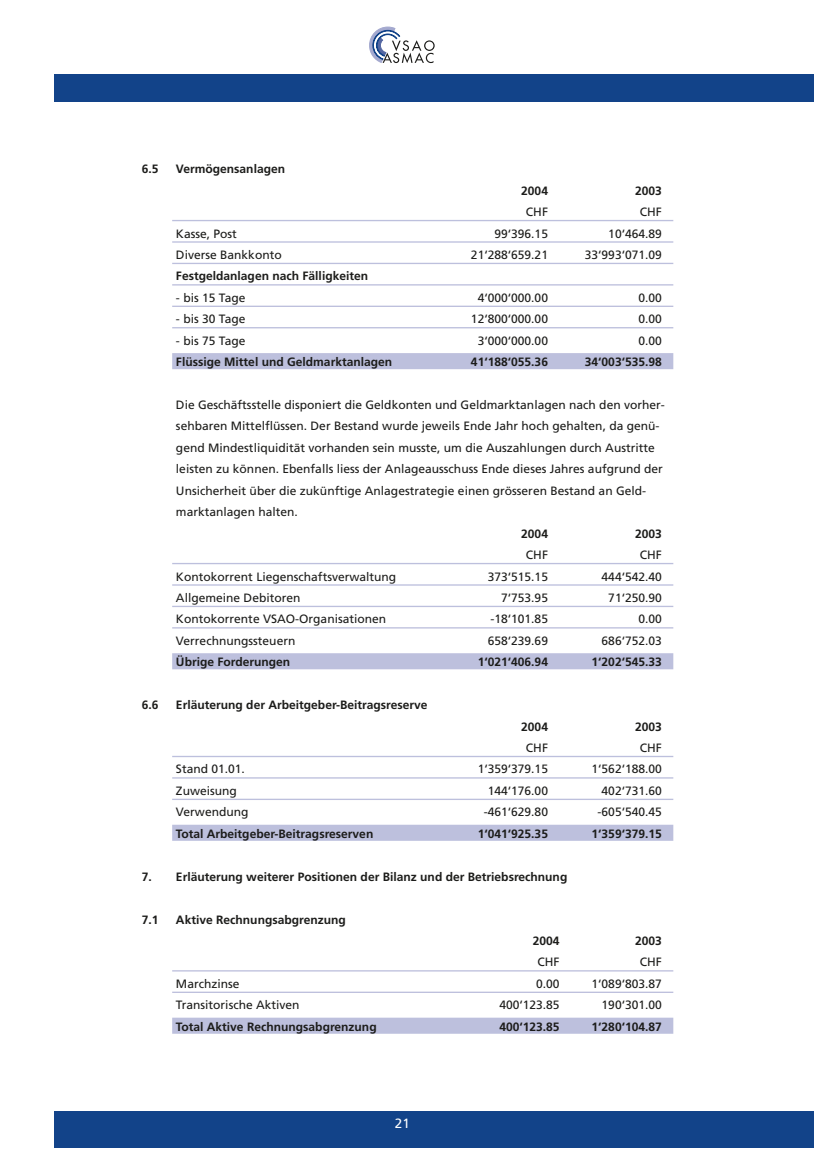
<style>
.page{position:relative;width:814px;height:1149px;background:#fff}
.page>*{position:absolute;margin:0;border:0;box-sizing:border-box;transform-origin:0 0}
.t1{font:13.4px "Frutiger";color:#fff}
.t2{font:12.1px/21.4px "Frutiger";color:#1c1c1a}
.t3{font:700 12.1px "Frutiger";color:#1c1c1a}
</style>
<div class="page">
<svg style="left:369px;top:27px;width:66px;height:36px"></svg>
<div style="left:54px;top:1111px;width:760px;height:36px;background:#124389"></div>
<div style="left:54px;top:74px;width:760px;height:28px;background:#124389"></div>
<hr style="left:172px;top:220px;width:501px;height:1px;background:#bdc0dd">
<hr style="left:172px;top:241px;width:501px;height:2px;background:#bdc0dd">
<hr style="left:172px;top:263px;width:501px;height:1px;background:#bdc0dd">
<hr style="left:172px;top:284px;width:501px;height:1px;background:#bdc0dd">
<hr style="left:172px;top:305px;width:501px;height:2px;background:#bdc0dd">
<hr style="left:172px;top:327px;width:501px;height:1px;background:#bdc0dd">
<div style="left:172px;top:353px;width:501px;height:16px;background:#bdc0dd"></div>
<hr style="left:172px;top:563px;width:501px;height:1px;background:#bdc0dd">
<hr style="left:172px;top:584px;width:501px;height:1px;background:#bdc0dd">
<hr style="left:172px;top:605px;width:501px;height:2px;background:#bdc0dd">
<hr style="left:172px;top:627px;width:501px;height:1px;background:#bdc0dd">
<div style="left:172px;top:653px;width:501px;height:16px;background:#bdc0dd"></div>
<hr style="left:172px;top:755px;width:501px;height:2px;background:#bdc0dd">
<hr style="left:172px;top:777px;width:501px;height:1px;background:#bdc0dd">
<hr style="left:172px;top:798px;width:501px;height:2px;background:#bdc0dd">
<div style="left:172px;top:824px;width:501px;height:16px;background:#bdc0dd"></div>
<hr style="left:172px;top:970px;width:501px;height:1px;background:#bdc0dd">
<hr style="left:172px;top:991px;width:501px;height:1px;background:#bdc0dd">
<div style="left:172px;top:1017px;width:501px;height:16px;background:#bdc0dd"></div>
<p class="t3" style="left:142px;top:164px;width:18px">6.5</p>
<p class="t3" style="left:176px;top:164px;width:111px">Vermögensanlagen</p>
<p class="t3" style="left:521px;top:185px;width:28px">2004</p>
<p class="t3" style="left:635px;top:185px;width:28px">2003</p>
<p class="t2" style="left:526px;top:202px;width:24px">CHF</p>
<p class="t2" style="left:640px;top:202px;width:24px">CHF</p>
<p class="t2" style="left:176px;top:223px;width:62px">Kasse, Post</p>
<p class="t2" style="left:494px;top:223px;width:55px">99‘396.15</p>
<p class="t2" style="left:608px;top:223px;width:55px">10‘464.89</p>
<p class="t2" style="left:176px;top:245px;width:107px">Diverse Bankkonto</p>
<p class="t2" style="left:471px;top:245px;width:79px">21‘288‘659.21</p>
<p class="t2" style="left:585px;top:245px;width:79px">33‘993‘071.09</p>
<p class="t3" style="left:176px;top:271px;width:194px">Festgeldanlagen nach Fälligkeiten</p>
<p class="t2" style="left:176px;top:288px;width:71px">- bis 15 Tage</p>
<p class="t2" style="left:478px;top:288px;width:72px">4‘000‘000.00</p>
<p class="t2" style="left:638px;top:288px;width:25px">0.00</p>
<p class="t2" style="left:176px;top:309px;width:71px">- bis 30 Tage</p>
<p class="t2" style="left:471px;top:309px;width:79px">12‘800‘000.00</p>
<p class="t2" style="left:638px;top:309px;width:25px">0.00</p>
<p class="t2" style="left:176px;top:331px;width:71px">- bis 75 Tage</p>
<p class="t2" style="left:478px;top:331px;width:72px">3‘000‘000.00</p>
<p class="t2" style="left:638px;top:331px;width:25px">0.00</p>
<p class="t3" style="left:176px;top:357px;width:218px">Flüssige Mittel und Geldmarktanlagen</p>
<p class="t3" style="left:471px;top:357px;width:79px">41‘188‘055.36</p>
<p class="t3" style="left:585px;top:357px;width:79px">34‘003‘535.98</p>
<p class="t2" style="left:176px;top:395px;width:490px">Die Geschäftsstelle disponiert die Geldkonten und Geldmarktanlagen nach den vorher&shy;sehbaren Mittelflüssen. Der Bestand wurde jeweils Ende Jahr hoch gehalten, da genü&shy;gend Mindestliquidität vorhanden sein musste, um die Auszahlungen durch Austritte leisten zu können. Ebenfalls liess der Anlageausschuss Ende dieses Jahres aufgrund der Unsicherheit über die zukünftige Anlagestrategie einen grösseren Bestand an Geld&shy;marktanlagen halten.</p>
<p class="t3" style="left:521px;top:528px;width:28px">2004</p>
<p class="t3" style="left:635px;top:528px;width:28px">2003</p>
<p class="t2" style="left:526px;top:545px;width:24px">CHF</p>
<p class="t2" style="left:640px;top:545px;width:24px">CHF</p>
<p class="t2" style="left:176px;top:566px;width:222px">Kontokorrent Liegenschaftsverwaltung</p>
<p class="t2" style="left:488px;top:566px;width:62px">373‘515.15</p>
<p class="t2" style="left:601px;top:566px;width:62px">444‘542.40</p>
<p class="t2" style="left:176px;top:588px;width:126px">Allgemeine Debitoren</p>
<p class="t2" style="left:501px;top:588px;width:48px">7‘753.95</p>
<p class="t2" style="left:608px;top:588px;width:55px">71‘250.90</p>
<p class="t2" style="left:176px;top:609px;width:212px">Kontokorrente VSAO-Organisationen</p>
<p class="t2" style="left:490px;top:609px;width:59px">-18‘101.85</p>
<p class="t2" style="left:638px;top:609px;width:25px">0.00</p>
<p class="t2" style="left:176px;top:630px;width:121px">Verrechnungssteuern</p>
<p class="t2" style="left:488px;top:630px;width:62px">658‘239.69</p>
<p class="t2" style="left:601px;top:630px;width:62px">686‘752.03</p>
<p class="t3" style="left:176px;top:657px;width:116px">Übrige Forderungen</p>
<p class="t3" style="left:478px;top:657px;width:72px">1‘021‘406.94</p>
<p class="t3" style="left:591px;top:657px;width:72px">1‘202‘545.33</p>
<p class="t3" style="left:142px;top:700px;width:18px">6.6</p>
<p class="t3" style="left:176px;top:700px;width:253px">Erläuterung der Arbeitgeber-Beitragsreserve</p>
<p class="t3" style="left:521px;top:721px;width:28px">2004</p>
<p class="t3" style="left:635px;top:721px;width:28px">2003</p>
<p class="t2" style="left:526px;top:738px;width:24px">CHF</p>
<p class="t2" style="left:640px;top:738px;width:24px">CHF</p>
<p class="t2" style="left:176px;top:759px;width:70px">Stand 01.01.</p>
<p class="t2" style="left:478px;top:759px;width:72px">1‘359‘379.15</p>
<p class="t2" style="left:591px;top:759px;width:72px">1‘562‘188.00</p>
<p class="t2" style="left:176px;top:780px;width:62px">Zuweisung</p>
<p class="t2" style="left:488px;top:780px;width:62px">144‘176.00</p>
<p class="t2" style="left:601px;top:780px;width:62px">402‘731.60</p>
<p class="t2" style="left:176px;top:802px;width:74px">Verwendung</p>
<p class="t2" style="left:484px;top:802px;width:66px">-461‘629.80</p>
<p class="t2" style="left:597px;top:802px;width:66px">-605‘540.45</p>
<p class="t3" style="left:176px;top:828px;width:199px">Total Arbeitgeber-Beitragsreserven</p>
<p class="t3" style="left:478px;top:828px;width:72px">1‘041‘925.35</p>
<p class="t3" style="left:591px;top:828px;width:72px">1‘359‘379.15</p>
<p class="t3" style="left:142px;top:871px;width:427px">7. Erläuterung weiterer Positionen der Bilanz und der Betriebsrechnung</p>
<p class="t3" style="left:142px;top:914px;width:18px">7.1</p>
<p class="t3" style="left:176px;top:914px;width:171px">Aktive Rechnungsabgrenzung</p>
<p class="t3" style="left:533px;top:935px;width:28px">2004</p>
<p class="t3" style="left:635px;top:935px;width:28px">2003</p>
<p class="t2" style="left:537px;top:952px;width:24px">CHF</p>
<p class="t2" style="left:640px;top:952px;width:24px">CHF</p>
<p class="t2" style="left:176px;top:973px;width:65px">Marchzinse</p>
<p class="t2" style="left:536px;top:973px;width:25px">0.00</p>
<p class="t2" style="left:591px;top:973px;width:72px">1‘089‘803.87</p>
<p class="t2" style="left:176px;top:995px;width:125px">Transitorische Aktiven</p>
<p class="t2" style="left:499px;top:995px;width:62px">400‘123.85</p>
<p class="t2" style="left:601px;top:995px;width:62px">190‘301.00</p>
<p class="t3" style="left:176px;top:1021px;width:202px">Total Aktive Rechnungsabgrenzung</p>
<p class="t3" style="left:499px;top:1021px;width:62px">400‘123.85</p>
<p class="t3" style="left:591px;top:1021px;width:72px">1‘280‘104.87</p>
<p class="t1" style="left:395px;top:1118px;width:16px">21</p>
</div>
